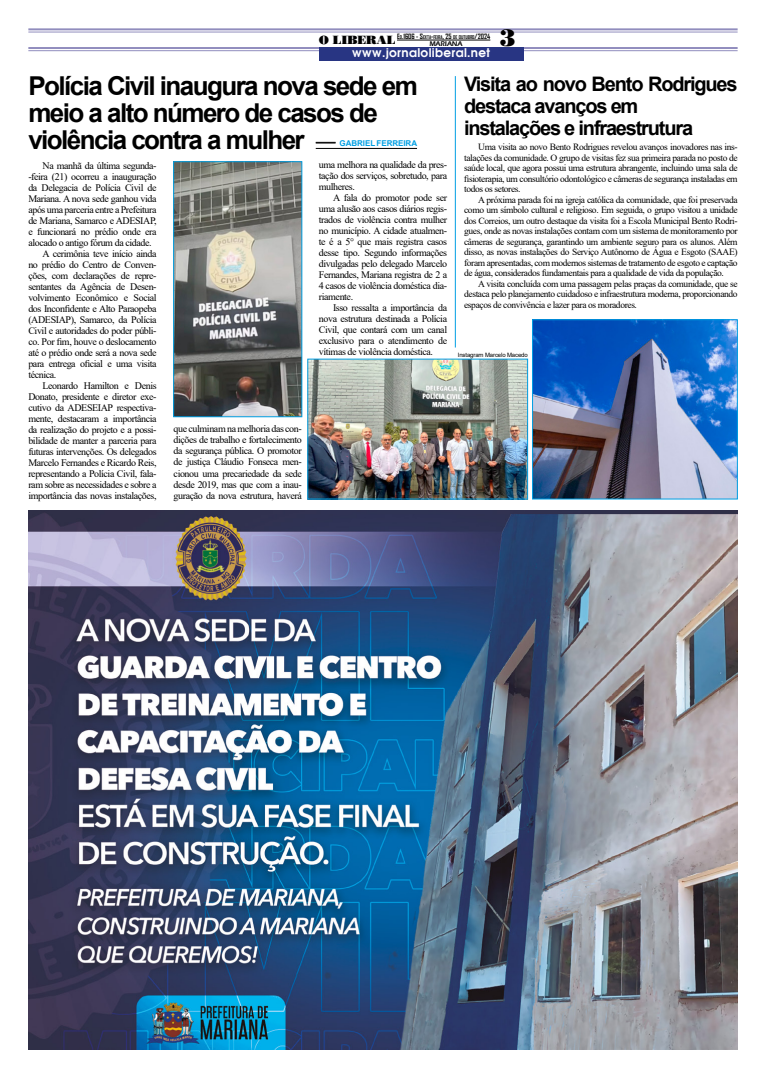
<style>
.page{position:relative;width:766px;height:1078px;background:#fff}
.page>*{position:absolute;margin:0;border:0;box-sizing:border-box;transform-origin:0 0}
.t1{font:700 26px/27px "Arial";letter-spacing:-.06em;color:#000}
.t2{font:24px "Bodnoff";color:#000}
.t3{font:700 20px/22px "Arial";letter-spacing:-.06em;color:#000}
.t4{font:12px "Avalon";letter-spacing:.03em;color:#fff}
.t5{font:10px/11px "Times New Roman";letter-spacing:-.04em;color:#000;text-align:justify}
.t6{font:9.5px/10.5px "Times New Roman";letter-spacing:-.04em;color:#000;text-align:justify}
.t7{font:700 8px "Arial";letter-spacing:-.005em;color:#009fe3}
.t8{font:7px "Erie Black";color:#000}
.t9{font:6px "Arial";letter-spacing:-.02em;color:#000}
.t10{font:700 4.9px "Agency FB";color:#000}
.s1{font-family:"Bodnoff";font-weight:400;font-size:12px}
.s2{font-size:7px}
</style>
<div class="page">
<hr style="left:28px;top:47px;width:709px;height:2px;background:#918dbe">
<hr style="left:28px;top:50px;width:709px;height:1px;background:#918dbe">
<div style="left:319px;top:47px;width:204px;height:13px;background:#283583"></div>
<hr style="left:28px;top:28px;width:709px;height:2px;background:#918dbe">
<hr style="left:28px;top:32px;width:709px;height:1px;background:#918dbe">
<hr style="left:397px;top:40px;width:93px;height:1px;background:#000">
<hr style="left:315px;top:148px;width:102px;height:1px;background:#000">
<svg style="left:315px;top:142px;width:20px;height:2px"></svg>
<img style="left:29px;top:511px;width:708px;height:538px">
<img style="left:175px;top:163px;width:125px;height:252px">
<div style="left:173px;top:161px;width:129px;height:256px;border:1px solid #009fe3"></div>
<img style="left:309px;top:361px;width:216px;height:136px">
<img style="left:534px;top:321px;width:201px;height:176px">
<div style="left:532px;top:319px;width:205px;height:180px;border:1px solid #009fe3"></div>
<hr style="left:454px;top:76px;width:1px;height:271px;background:#009fe3">
<h2 class="t2" style="left:499px;top:22px;width:18px">3</h2>
<h3 class="t3" style="left:464px;top:73px;width:275px">Visita ao novo Bento Rodrigues destaca avanços em instalações e infraestrutura</h3>
<p class="t10" style="left:319px;top:34px;width:173px"><span class="s1">O LIBERAL</span> <span class="s2">E</span>D<span class="s2">.1606 - S</span>EXTA<span class="s2">-</span>FEIRA<span class="s2">, 25</span> DE OUTUBRO<span class="s2">/2024</span></p>
<p class="t4" style="left:352px;top:45px;width:140px">www.jornaloliberal.net</p>
<h1 class="t1" style="left:28px;top:73px;width:391px">Polícia Civil inaugura nova sede em meio a alto número de casos de violência contra a mulher</h1>
<p class="t8" style="left:429px;top:39px;width:34px">MARIANA</p>
<p class="t7" style="left:339px;top:137px;width:79px">GABRIEL FERREIRA</p>
<p class="t6" style="left:464px;top:141px;width:275px;text-indent:14px">Uma visita ao novo Bento Rodrigues revelou avanços inovadores nas ins&shy;talações da comunidade. O grupo de visitas fez sua primeira parada no posto de saúde local, que agora possui uma estrutura abrangente, incluindo uma sala de fisioterapia, um consultório odontológico e câmeras de segurança instaladas em todos os setores.</p>
<p class="t6" style="left:464px;top:194px;width:275px;text-indent:14px">A próxima parada foi na igreja católica da comunidade, que foi preservada como um símbolo cultural e religioso. Em seguida, o grupo visitou a unidade dos Correios, um outro destaque da visita foi a Escola Municipal Bento Rodri&shy;gues, onde as novas instalações contam com um sistema de monitoramento por câmeras de segurança, garantindo um ambiente seguro para os alunos. Além disso, as novas instalações do Serviço Autônomo de Água e Esgoto (SAAE) foram apresentadas, com modernos sistemas de tratamento de esgoto e captação de água, considerados fundamentais para a qualidade de vida da população.</p>
<p class="t6" style="left:464px;top:278px;width:275px;text-indent:14px">A visita concluída com uma passagem pelas praças da comunidade, que se destaca pelo planejamento cuidadoso e infraestrutura moderna, proporcionando espaços de convivência e lazer para os moradores.</p>
<p class="t5" style="left:319px;top:159px;width:130px">uma melhora na qualidade da pres&shy;tação dos serviços, sobretudo, para mulheres.</p>
<p class="t5" style="left:319px;top:192px;width:130px;text-indent:14px">A fala do promotor pode ser uma alusão aos casos diários regis&shy;trados de violência contra mulher no município. A cidade atualmen&shy;te é a 5° que mais registra casos desse tipo. Segundo informações divulgadas pelo delegado Marcelo Fernandes, Mariana registra de 2 a 4 casos de violência doméstica dia&shy;riamente.</p>
<p class="t5" style="left:319px;top:302px;width:130px;text-indent:14px">Isso ressalta a importância da nova estrutura destinada a Polícia Civil, que contará com um canal exclusivo para o atendimento de vítimas de violência doméstica.</p>
<p class="t5" style="left:43px;top:159px;width:115px">Na manhã da última segunda-</p>
<p class="t5" style="left:28px;top:170px;width:130px">-feira (21) ocorreu a inauguração</p>
<p class="t5" style="left:28px;top:181px;width:130px">da Delegacia de Polícia Civil de</p>
<p class="t5" style="left:28px;top:192px;width:130px">Mariana. A nova sede ganhou vida</p>
<p class="t5" style="left:28px;top:203px;width:130px">após uma parceria entre a Prefeitura</p>
<p class="t5" style="left:28px;top:214px;width:130px">de Mariana, Samarco e ADESIAP,</p>
<p class="t5" style="left:28px;top:225px;width:130px">e funcionará no prédio onde era</p>
<p class="t5" style="left:28px;top:236px;width:125px">alocado o antigo fórum da cidade.</p>
<p class="t5" style="left:43px;top:247px;width:115px">A cerimônia teve início ainda</p>
<p class="t5" style="left:28px;top:258px;width:130px">no prédio do Centro de Conven-</p>
<p class="t5" style="left:28px;top:269px;width:130px">ções, com declarações de repre-</p>
<p class="t5" style="left:28px;top:280px;width:130px">sentantes da Agência de Desen-</p>
<p class="t5" style="left:28px;top:291px;width:130px">volvimento Econômico e Social</p>
<p class="t5" style="left:28px;top:302px;width:130px">dos Inconfidente e Alto Paraopeba</p>
<p class="t5" style="left:28px;top:313px;width:130px">(ADESIAP), Samarco, da Polícia</p>
<p class="t5" style="left:28px;top:324px;width:130px">Civil e autoridades do poder públi-</p>
<p class="t5" style="left:28px;top:335px;width:130px">co. Por fim, houve o deslocamento</p>
<p class="t5" style="left:28px;top:346px;width:130px">até o prédio onde será a nova sede</p>
<p class="t5" style="left:28px;top:357px;width:130px">para entrega oficial e uma visita</p>
<p class="t5" style="left:28px;top:368px;width:30px">técnica.</p>
<p class="t5" style="left:43px;top:379px;width:115px">Leonardo Hamilton e Denis</p>
<p class="t5" style="left:28px;top:390px;width:130px">Donato, presidente e diretor exe-</p>
<p class="t5" style="left:28px;top:401px;width:130px">cutivo da ADESEIAP respectiva-</p>
<p class="t5" style="left:28px;top:412px;width:130px">mente, destacaram a importância</p>
<p class="t5" style="left:28px;top:423px;width:130px">da realização do projeto e a possi-</p>
<p class="t5" style="left:28px;top:434px;width:130px">bilidade de manter a parceria para</p>
<p class="t5" style="left:28px;top:445px;width:130px">futuras intervenções. Os delegados</p>
<p class="t5" style="left:28px;top:456px;width:130px">Marcelo Fernandes e Ricardo Reis,</p>
<p class="t5" style="left:28px;top:467px;width:130px">representando a Polícia Civil, fala-</p>
<p class="t5" style="left:28px;top:478px;width:130px">ram sobre as necessidades e sobre a</p>
<p class="t5" style="left:28px;top:489px;width:130px">importância das novas instalações,</p>
<p class="t9" style="left:457px;top:351px;width:71px">Instagram Marcelo Macedo</p>
<p class="t5" style="left:173px;top:423px;width:130px">que culminam na melhoria das con&shy;dições de trabalho e fortalecimento da segurança pública. O promotor de justiça Cláudio Fonseca men&shy;cionou uma precariedade da sede desde 2019, mas que com a inau&shy;guração da nova estrutura, haverá</p>
</div>
